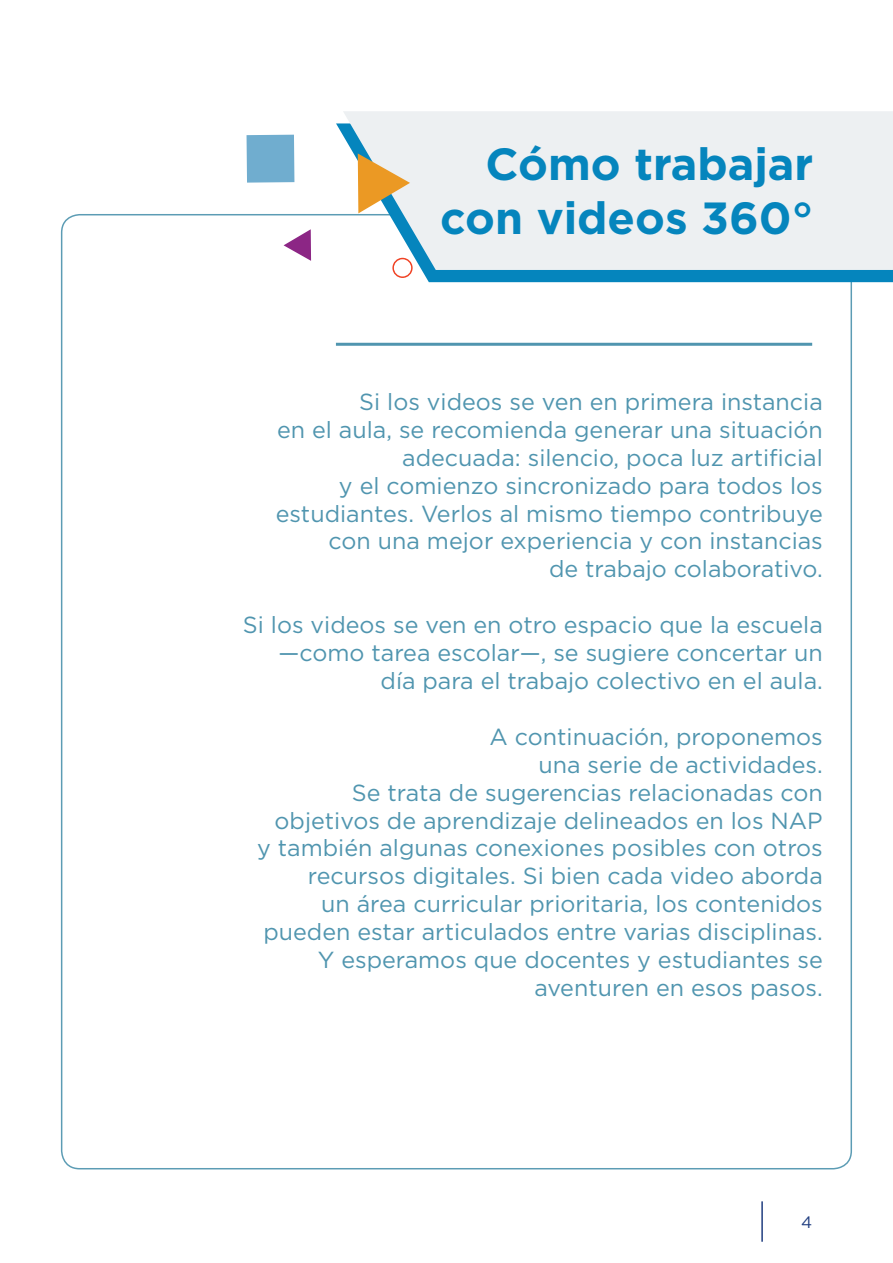
<style>
.page{position:relative;width:893px;height:1263px;background:#fff}
.page>*{position:absolute;margin:0;border:0;box-sizing:border-box;transform-origin:0 0}
.t1{font:700 45px/54px "Gotham";color:#0585bd;text-align:right}
.t2{font:23.25px/27.9px "Gotham";color:#5095af;text-align:right}
.t3{font:16.5px "Gotham";color:#213e80}
</style>
<div class="page">
<hr style="left:336px;top:343px;width:476px;height:3px;background:#5095af">
<svg style="left:336px;top:123px;width:557px;height:159px;fill:#0585bd"></svg>
<svg style="left:343px;top:111px;width:550px;height:159px;background:#eaeff1"></svg>
<svg style="left:392px;top:258px;width:21px;height:20px"></svg>
<svg style="left:284px;top:229px;width:27px;height:32px"></svg>
<div style="left:247px;top:135px;width:47px;height:48px;background:#70adcf"></div>
<svg style="left:358px;top:153px;width:52px;height:60px;background:#d9bc87"></svg>
<hr style="left:761px;top:1201px;width:2px;height:41px;background:#213e80">
<h1 class="t1" style="left:440px;top:137px;width:375px">Cómo trabajar con videos 360°</h1>
<p class="t2" style="left:276px;top:387px;width:548px">Si los videos se ven en primera instancia<br>en el aula, se recomienda generar una situación adecuada: silencio, poca luz artificial<br>y el comienzo sincronizado para todos los estudiantes. Verlos al mismo tiempo contribuye con una mejor experiencia y con instancias<br>de trabajo colaborativo.</p>
<p class="t2" style="left:243px;top:610px;width:581px">Si los videos se ven en otro espacio que la escuela —como tarea escolar—, se sugiere concertar un día para el trabajo colectivo en el aula.</p>
<p class="t2" style="left:257px;top:722px;width:567px">A continuación, proponemos<br>una serie de actividades.<br>Se trata de sugerencias relacionadas con objetivos de aprendizaje delineados en los NAP y también algunas conexiones posibles con otros recursos digitales. Si bien cada video aborda<br>un área curricular prioritaria, los contenidos pueden estar articulados entre varias disciplinas.<br>Y esperamos que docentes y estudiantes se aventuren en esos pasos.</p>
<p class="t3" style="left:801px;top:1212px;width:13px">4</p>
</div>
